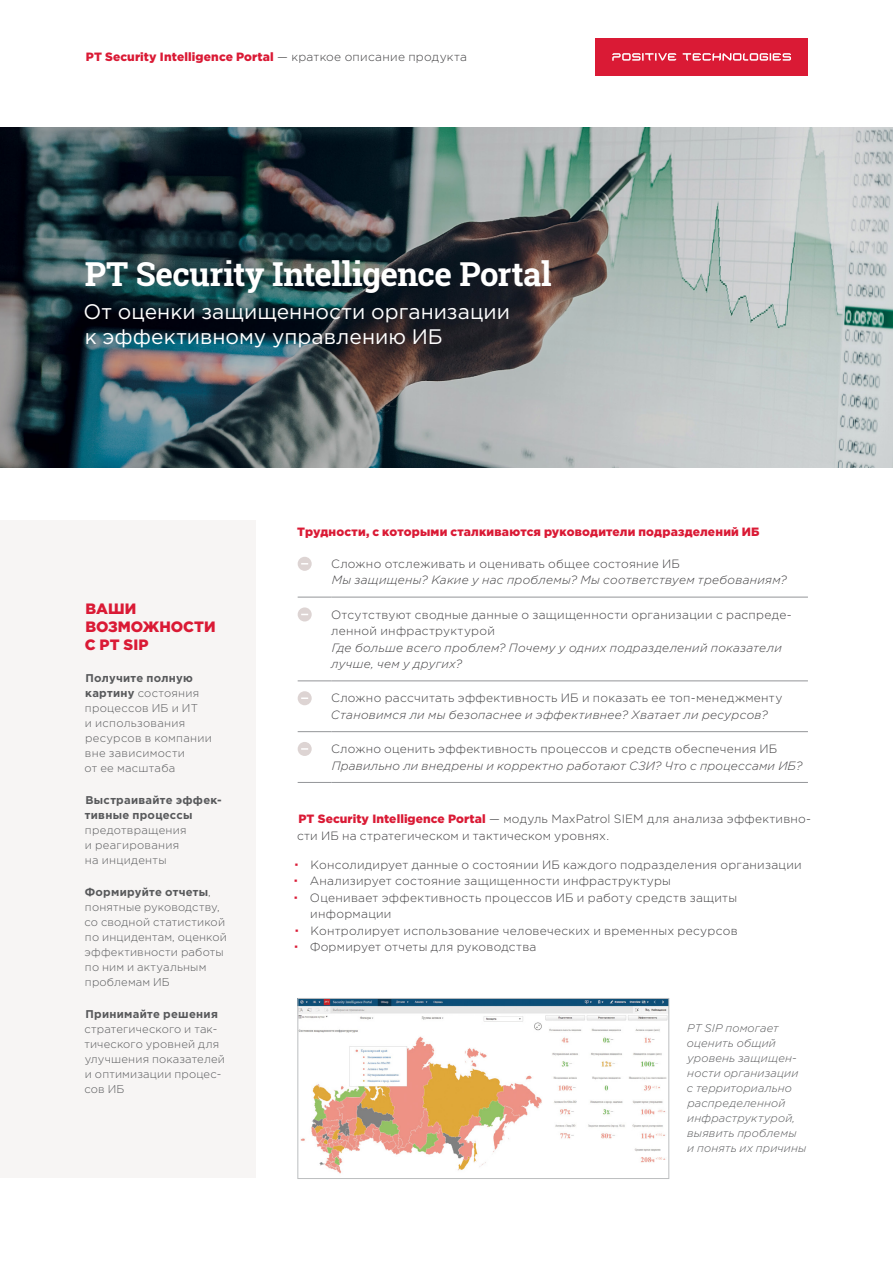
<style>
.page{position:relative;width:893px;height:1263px;background:#fff}
.page>*{position:absolute;margin:0;border:0;box-sizing:border-box;transform-origin:0 0}
.t1{font:700 33px "Roboto Slab";letter-spacing:-.015em;color:#fff}
.t2{font:21px/25.2px "Gotham Pro";color:#fff}
.t3{font:900 15px/18px "Gotham Pro";color:#da1a35}
.t4{font:300 12px/16.5px "Gotham Pro";letter-spacing:.02em;color:#414042}
.t5{font:italic 300 12px/16.5px "Gotham Pro";letter-spacing:.02em;color:#414042}
.t6{font:900 12px "Gotham Pro";letter-spacing:.01em;color:#da1a35}
.t7{font:300 11.25px/15px "Gotham Pro";letter-spacing:.015em;color:#58595b}
.t8{font:italic 300 11.25px/15px "Gotham Pro";letter-spacing:.015em;color:#58595b}
.t9{font:700 11.25px/15px "Gotham Pro";letter-spacing:.025em;color:#58595b}
.s1{font-weight:300;color:#414042}
.s2{font-weight:700}
.s3{font-weight:900;color:#da1a35}
</style>
<div class="page">
<div style="left:595px;top:38px;width:213px;height:38px;background:#da1a35"></div>
<svg style="left:612px;top:53px;width:179px;height:8px"></svg>
<img style="left:0;top:128px;width:893px;height:340px">
<div style="left:0;top:520px;width:255px;height:658px;background:#f7f5f4"></div>
<hr style="left:298px;top:597px;width:34px;height:1px;background:#939598">
<hr style="left:332px;top:597px;width:476px;height:1px;background:#939598">
<hr style="left:298px;top:680px;width:34px;height:1px;background:#939598">
<hr style="left:332px;top:680px;width:476px;height:1px;background:#939598">
<hr style="left:298px;top:731px;width:34px;height:1px;background:#939598">
<hr style="left:332px;top:731px;width:476px;height:1px;background:#939598">
<hr style="left:298px;top:782px;width:34px;height:1px;background:#939598">
<hr style="left:332px;top:782px;width:476px;height:1px;background:#939598">
<img style="left:300px;top:1000px;width:367px;height:174px">
<div style="left:298px;top:998px;width:371px;height:181px;border:1px solid #bcbec0"></div>
<div style="left:298px;top:557px;width:14px;height:14px;background:#ddd4d3;border-radius:50%"></div>
<div style="left:298px;top:691px;width:14px;height:14px;background:#ddd4d3;border-radius:50%"></div>
<svg style="left:301px;top:697px;width:7px;height:2px"></svg>
<div style="left:298px;top:607px;width:14px;height:14px;background:#ddd4d3;border-radius:50%"></div>
<div style="left:298px;top:742px;width:14px;height:14px;background:#ddd4d3;border-radius:50%"></div>
<svg style="left:301px;top:748px;width:7px;height:2px"></svg>
<p class="t6" style="left:86px;top:50px;width:383px">PT Security Intelligence Portal <span class="s1">— краткое описание продукта</span></p>
<h1 class="t1" style="left:85px;top:254px;width:468px">PT Security Intelligence Portal</h1>
<h2 class="t2" style="left:84px;top:299px;width:428px">От оценки защищенности организации к эффективному управлению ИБ</h2>
<p class="t3" style="left:85px;top:599px;width:132px">ВАШИ<br>ВОЗМОЖНОСТИ<br>С PT SIP</p>
<p class="t7" style="left:84px;top:670px;width:129px"><span class="s2">Получите полную картину</span> состояния процессов ИБ и ИТ<br>и использования ресурсов в компании вне зависимости<br>от ее масштаба</p>
<p class="t9" style="left:85px;top:792px;width:138px">Выстраивайте эффек&shy;тивные процессы</p>
<p class="t7" style="left:85px;top:822px;width:103px">предотвращения и реагирования на инциденты</p>
<p class="t7" style="left:84px;top:884px;width:144px"><span class="s2">Формируйте отчеты</span>, понятные руководству, со сводной статистикой по инцидентам, оценкой эффективности работы по ним и актуальным проблемам ИБ</p>
<p class="t9" style="left:85px;top:1006px;width:134px">Принимайте решения</p>
<p class="t7" style="left:84px;top:1021px;width:142px">стратегического и так&shy;тического уровней для улучшения показателей и оптимизации процес&shy;сов ИБ</p>
<p class="t6" style="left:297px;top:525px;width:464px">Трудности, с которыми сталкиваются руководители подразделений ИБ</p>
<p class="t4" style="left:331px;top:555px;width:350px">Сложно отслеживать и оценивать общее состояние ИБ</p>
<p class="t5" style="left:332px;top:572px;width:457px">Мы защищены? Какие у нас проблемы? Мы соответствуем требованиям?</p>
<p class="t4" style="left:331px;top:606px;width:462px">Отсутствуют сводные данные о защищенности организации с распреде&shy;ленной инфраструктурой</p>
<p class="t5" style="left:331px;top:639px;width:452px">Где больше всего проблем? Почему у одних подразделений показатели лучше, чем у других?</p>
<p class="t4" style="left:331px;top:690px;width:453px">Сложно рассчитать эффективность ИБ и показать ее топ-менеджменту</p>
<p class="t5" style="left:331px;top:706px;width:438px">Становимся ли мы безопаснее и эффективнее? Хватает ли ресурсов?</p>
<p class="t4" style="left:331px;top:741px;width:448px">Сложно оценить эффективность процессов и средств обеспечения ИБ</p>
<p class="t5" style="left:332px;top:757px;width:472px">Правильно ли внедрены и корректно работают СЗИ? Что с процессами ИБ?</p>
<p class="t4" style="left:297px;top:811px;width:516px"><span class="s3">PT Security Intelligence Portal</span> — модуль MaxPatrol SIEM для анализа эффективно&shy;сти ИБ на стратегическом и тактическом уровнях.</p>
<p class="t4" style="left:310px;top:856px;width:493px">Консолидирует данные о состоянии ИБ каждого подразделения организации Анализирует состояние защищенности инфраструктуры<br>Оценивает эффективность процессов ИБ и работу средств защиты информации<br>Контролирует использование человеческих и временных ресурсов Формирует отчеты для руководства</p>
<p class="t8" style="left:687px;top:1021px;width:121px">PT SIP помогает оценить общий уровень защищен&shy;ности организации с территориально распределенной инфраструктурой, выявить проблемы<br>и понять их причины</p>
</div>
